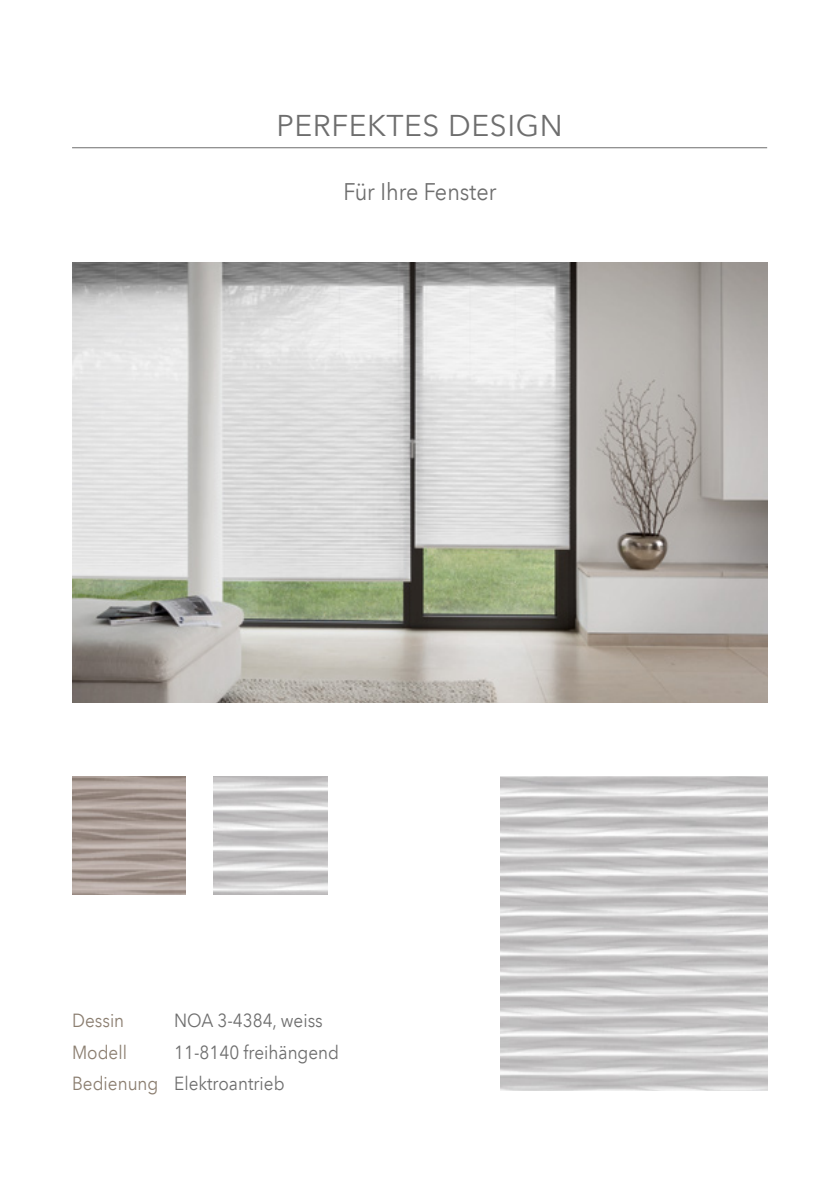
<style>
.page{position:relative;width:840px;height:1191px;background:#fff}
.page>*{position:absolute;margin:0;border:0;box-sizing:border-box;transform-origin:0 0}
.t1{font:30px "Avenir Next LT Com";letter-spacing:.02em;color:#6e6e6e}
.t2{font:24px "Avenir Next LT Com";color:#6e6e6e;scale:.9 1}
.t3{font:19px/31.6px "Avenir Next LT Com";color:#6e6e6e;scale:.9 1}
.t4{font:19px "Avenir Next LT Com";color:#8b7e70;scale:.9 1}
.s1{color:#8b7e70}
</style>
<div class="page">
<img style="left:72px;top:263px;width:694px;height:439px">
<hr style="left:72px;top:147px;width:694px;height:1px;background:#6e6e6e">
<h1 class="t1" style="left:276px;top:108px;width:287px">PERFEKTES DESIGN</h1>
<p class="t2" style="left:343px;top:177px;width:171px">Für Ihre Fenster</p>
<p class="t4" style="left:72px;top:1009px;width:59px">Dessin</p>
<p class="t3" style="left:174px;top:1004px;width:166px">NOA 3-4384, weiss</p>
<p class="t4" style="left:72px;top:1040px;width:62px">Modell</p>
<p class="t3" style="left:72px;top:1036px;width:298px;text-indent:102px">11-8140 freihängend<br><span class="s1">Bedienung</span> Elektroantrieb</p>
</div>
